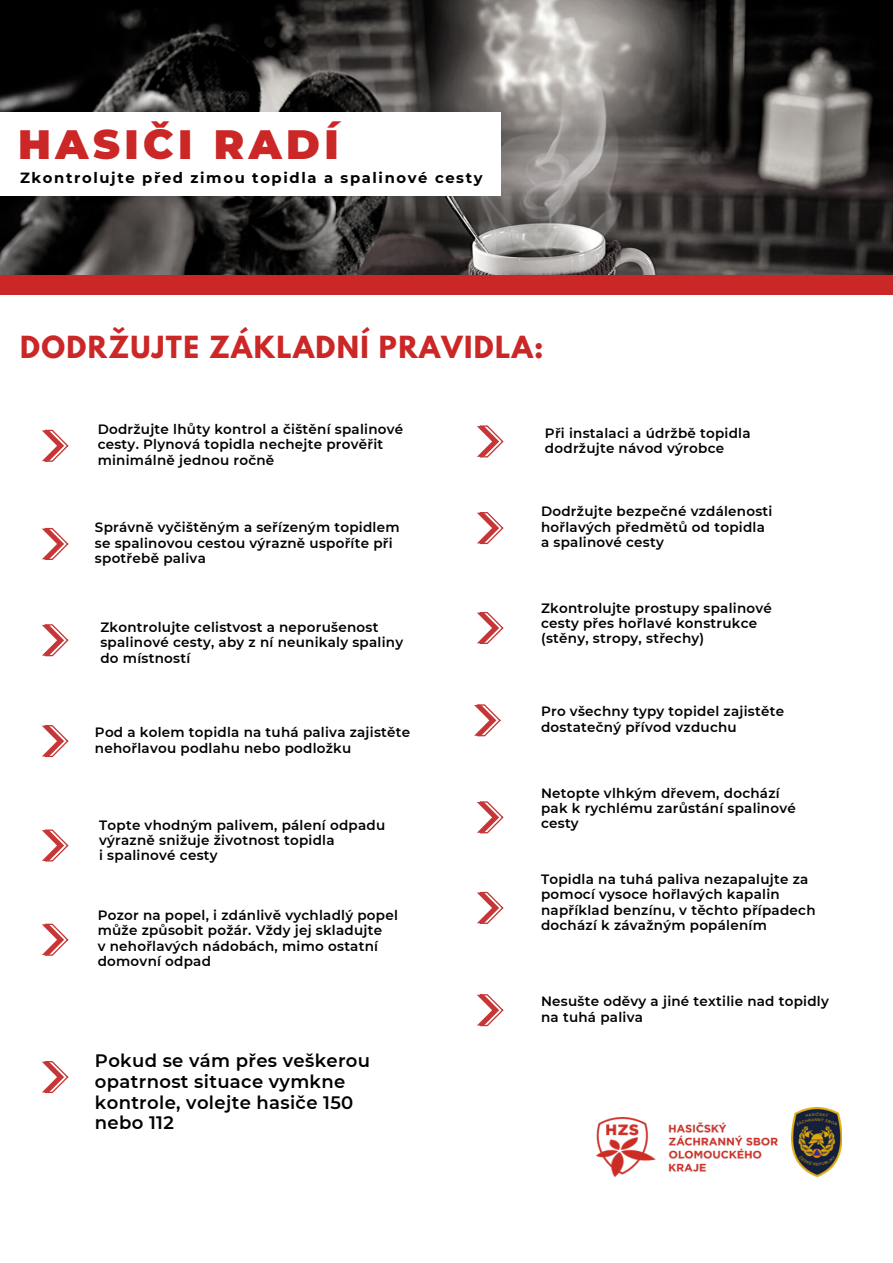
<style>
.page{position:relative;width:893px;height:1263px;background:#fff}
.page>*{position:absolute;margin:0;border:0;box-sizing:border-box;transform-origin:0 0}
.t1{font:900 40.88px "Montserrat";letter-spacing:.11em;color:#cb2727}
.t2{font:700 27px "League Spartan";letter-spacing:.05em;color:#cb2727}
.t3{font:600 18px/20.5px "Montserrat";letter-spacing:.02em;color:#000}
.t4{font:700 14.77px "Montserrat";letter-spacing:.11em;color:#000}
.t5{font:600 13.5px/15.2px "Montserrat";letter-spacing:.02em;color:#000}
</style>
<div class="page">
<div style="left:0;top:274px;width:893px;height:21px;background:#cb2727"></div>
<img style="left:0;top:0;width:893px;height:275px">
<div style="left:0;top:112px;width:500px;height:84px;background:#fff"></div>
<img style="left:596px;top:1117px;width:182px;height:60px">
<img style="left:791px;top:1107px;width:50px;height:70px">
<svg style="left:42px;top:430px;width:26px;height:32px"></svg>
<svg style="left:42px;top:528px;width:26px;height:32px"></svg>
<svg style="left:477px;top:425px;width:26px;height:32px"></svg>
<svg style="left:477px;top:512px;width:26px;height:32px"></svg>
<svg style="left:42px;top:624px;width:26px;height:32px"></svg>
<svg style="left:42px;top:725px;width:26px;height:32px"></svg>
<svg style="left:477px;top:612px;width:26px;height:32px"></svg>
<svg style="left:474px;top:704px;width:26px;height:32px"></svg>
<svg style="left:42px;top:829px;width:26px;height:32px"></svg>
<svg style="left:477px;top:801px;width:26px;height:32px"></svg>
<svg style="left:42px;top:924px;width:26px;height:32px"></svg>
<svg style="left:477px;top:892px;width:26px;height:32px"></svg>
<svg style="left:477px;top:994px;width:26px;height:32px"></svg>
<svg style="left:42px;top:1061px;width:26px;height:32px"></svg>
<h1 class="t1" style="left:18px;top:119px;width:322px">HASIČI RADÍ</h1>
<p class="t4" style="left:20px;top:168px;width:464px">Zkontrolujte před zimou topidla a spalinové cesty</p>
<h2 class="t2" style="left:20px;top:333px;width:525px">DODRŽUJTE ZÁKLADNÍ PRAVIDLA:</h2>
<p class="t5" style="left:98px;top:422px;width:307px">Dodržujte lhůty kontrol a čištění spalinové cesty. Plynová topidla nechejte prověřit minimálně jednou ročně</p>
<p class="t5" style="left:95px;top:520px;width:306px">Správně vyčištěným a seřízeným topidlem se spalinovou cestou výrazně uspoříte při spotřebě paliva</p>
<p class="t5" style="left:100px;top:620px;width:304px">Zkontrolujte celistvost a neporušenost spalinové cesty, aby z ní neunikaly spaliny do místností</p>
<p class="t5" style="left:95px;top:725px;width:317px">Pod a kolem topidla na tuhá paliva zajistěte nehořlavou podlahu nebo podložku</p>
<p class="t5" style="left:99px;top:817px;width:288px">Topte vhodným palivem, pálení odpadu výrazně snižuje životnost topidla<br>i spalinové cesty</p>
<p class="t5" style="left:98px;top:908px;width:302px">Pozor na popel, i zdánlivě vychladlý popel může způsobit požár. Vždy jej skladujte<br>v nehořlavých nádobách, mimo ostatní domovní odpad</p>
<h3 class="t3" style="left:95px;top:1051px;width:277px">Pokud se vám přes veškerou opatrnost situace vymkne kontrole, volejte hasiče 150 nebo 112</h3>
<p class="t5" style="left:545px;top:425px;width:207px">Při instalaci a údržbě topidla dodržujte návod výrobce</p>
<p class="t5" style="left:541px;top:504px;width:233px">Dodržujte bezpečné vzdálenosti hořlavých předmětů od topidla a spalinové cesty</p>
<p class="t5" style="left:541px;top:600px;width:232px">Zkontrolujte prostupy spalinové cesty přes hořlavé konstrukce (stěny, stropy, střechy)</p>
<p class="t5" style="left:541px;top:704px;width:244px">Pro všechny typy topidel zajistěte dostatečný přívod vzduchu</p>
<p class="t5" style="left:541px;top:785px;width:256px">Netopte vlhkým dřevem, dochází pak k rychlému zarůstání spalinové cesty</p>
<p class="t5" style="left:541px;top:871px;width:276px">Topidla na tuhá paliva nezapalujte za pomocí vysoce hořlavých kapalin například benzínu, v těchto případech dochází k závažným popálením</p>
<p class="t5" style="left:541px;top:994px;width:289px">Nesušte oděvy a jiné textilie nad topidly na tuhá paliva</p>
</div>
